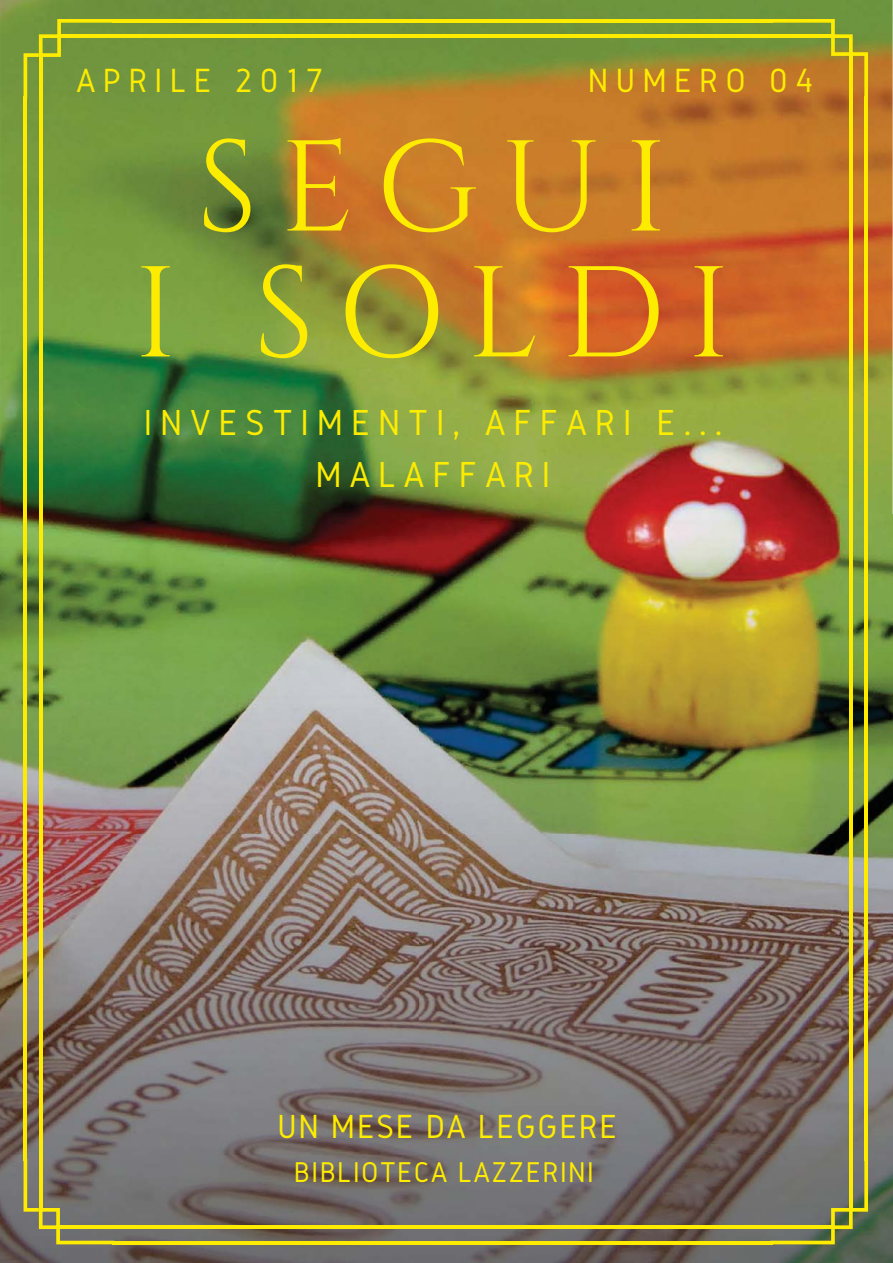
<style>
.page{position:relative;width:893px;height:1263px;background:#fff}
.page>*{position:absolute;margin:0;border:0;box-sizing:border-box;transform-origin:0 0}
.t1{font:128.85px/125.9px "Cinzel";letter-spacing:.17em;color:#fdec00;text-align:center}
.t2{font:37.65px/52.8px "Gidole";letter-spacing:.21em;color:#fdec00;text-align:center}
.t3{font:34.95px "Gidole";letter-spacing:.21em;color:#fdec00}
.t4{font:34.65px "Gidole";letter-spacing:.05em;color:#fdec00}
.t5{font:29.7px "Gidole";letter-spacing:.05em;color:#fdec00}
</style>
<div class="page">
<img style="left:0;top:0;width:892px;height:515px">
<img style="left:0;top:515px;width:892px;height:747px">
<svg style="left:24px;top:19px;width:90px;height:80px;background:#85a134"></svg>
<hr style="left:39px;top:97px;width:4px;height:1064px;background:#fdec00">
<hr style="left:24px;top:97px;width:3px;height:1064px;background:#fdec00">
<svg style="left:24px;top:1159px;width:90px;height:85px;background:#837e5d"></svg>
<hr style="left:112px;top:1225px;width:661px;height:4px;background:#fdec00">
<hr style="left:112px;top:1241px;width:661px;height:3px;background:#fdec00">
<svg style="left:770px;top:1159px;width:98px;height:85px;background:#7d7f5b"></svg>
<hr style="left:849px;top:97px;width:4px;height:1064px;background:#fdec00">
<hr style="left:864px;top:97px;width:4px;height:1064px;background:#fdec00">
<svg style="left:770px;top:19px;width:98px;height:80px;background:#ac9129"></svg>
<hr style="left:112px;top:34px;width:661px;height:4px;background:#fdec00">
<hr style="left:112px;top:19px;width:661px;height:4px;background:#fdec00">
<p class="t3" style="left:76px;top:61px;width:248px">APRILE 2017</p>
<p class="t3" style="left:588px;top:61px;width:227px">NUMERO 04</p>
<h1 class="t1" style="left:134px;top:129px;width:598px">SEGUI<br>I SOLDI</h1>
<p class="t2" style="left:144px;top:395px;width:580px">INVESTIMENTI, AFFARI E...<br>MALAFFARI</p>
<p class="t4" style="left:277px;top:1108px;width:341px">UN MESE DA LEGGERE</p>
<p class="t5" style="left:294px;top:1156px;width:301px">BIBLIOTECA LAZZERINI</p>
</div>
